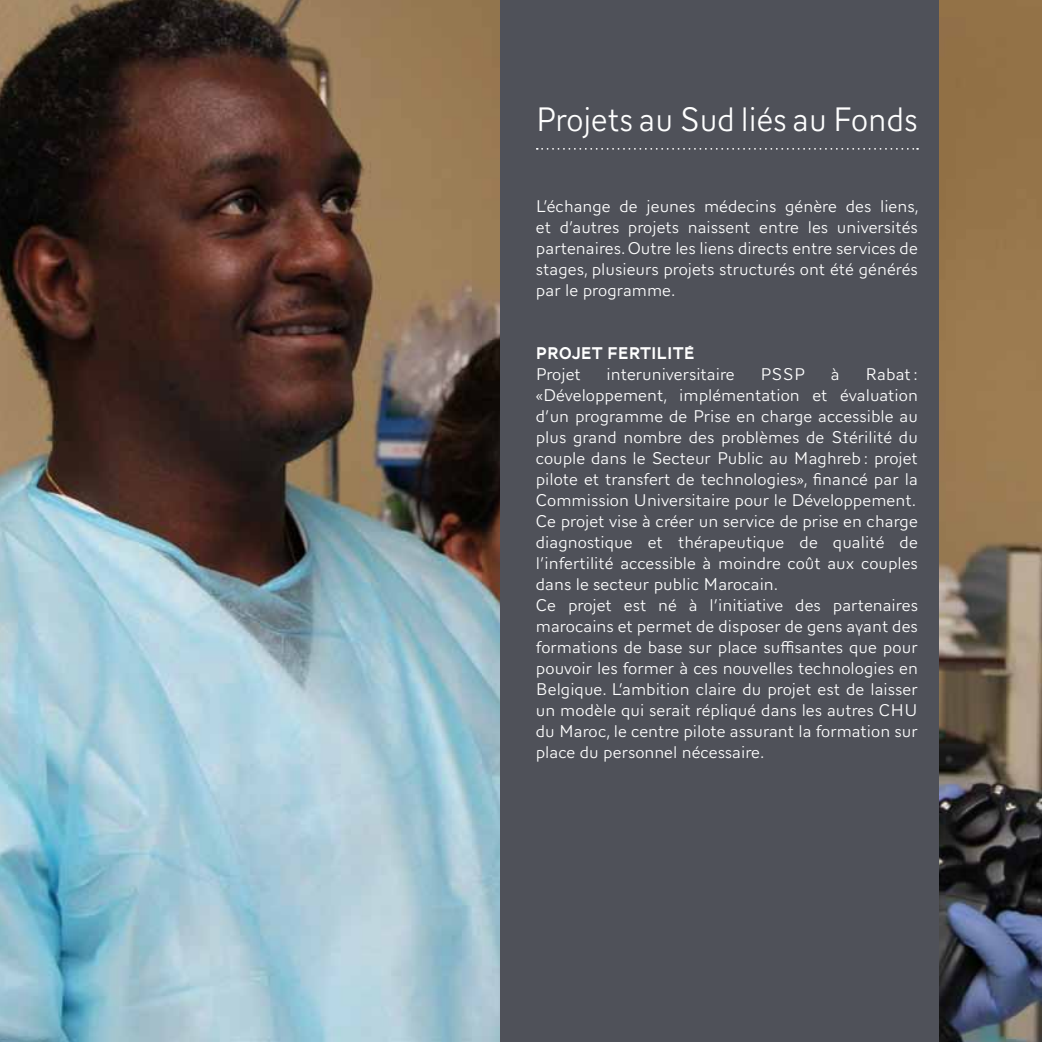
<style>
.page{position:relative;width:1042px;height:1042px;background:#fff}
.page>*{position:absolute;margin:0;border:0;box-sizing:border-box;transform-origin:0 0}
.t1{font:300 35px "AW Conqueror Sans";letter-spacing:-.01em;color:#fff;scale:.93 1}
.t2{font:300 17.5px/21px "AW Conqueror Sans";color:#fff;text-align:justify}
.t3{font:17.5px "AW Conqueror Carved One";color:#fff}
</style>
<div class="page">
<img style="left:0;top:0;width:1042px;height:1042px">
<div style="left:500px;top:0;width:439px;height:1042px;background:#4f5159"></div>
<svg style="left:537px;top:148px;width:381px;height:2px"></svg>
<h1 class="t1" style="left:536px;top:90px;width:412px">Projets au Sud liés au Fonds</h1>
<p class="t2" style="left:536px;top:195px;width:385px">L’échange de jeunes médecins génère des liens, et d’autres projets naissent entre les universités partenaires. Outre les liens directs entre services de stages, plusieurs projets structurés ont été générés par le programme.</p>
<p class="t3" style="left:536px;top:345px;width:160px">PROJET FERTILITÉ</p>
<p class="t2" style="left:536px;top:363px;width:46px">Projet</p>
<p class="t2" style="left:606px;top:363px;width:130px">interuniversitaire</p>
<p class="t2" style="left:760px;top:363px;width:46px">PSSP</p>
<p class="t2" style="left:831px;top:363px;width:10px">à</p>
<p class="t2" style="left:536px;top:363px;width:384px;text-align:left;text-indent:330px">Rabat: «Développement, implémentation et évaluation d’un programme de Prise en charge accessible au plus grand nombre des problèmes de Stérilité du couple dans le Secteur Public au Maghreb : projet pilote et transfert de technologies», financé par la Commission U niversitaire pour le Développement.<br>Ce projet vise à créer un service de prise en charge diagnostique et thérapeutique de qualité de l’infertilité accessible à moindre coût aux couples dans le secteur public Marocain.<br>Ce projet est né à l’initiative des partenaires marocains et permet de disposer de gens ayant des formations de base sur place suffisantes que pour pouvoir les former à ces nouvelles technologies en Belgique. L’ambition claire du projet est de laisser un modèle qui serait répliqué dans les autres CHU du Maroc, le centre pilote assurant la formation sur place du personnel nécessaire.</p>
</div>
